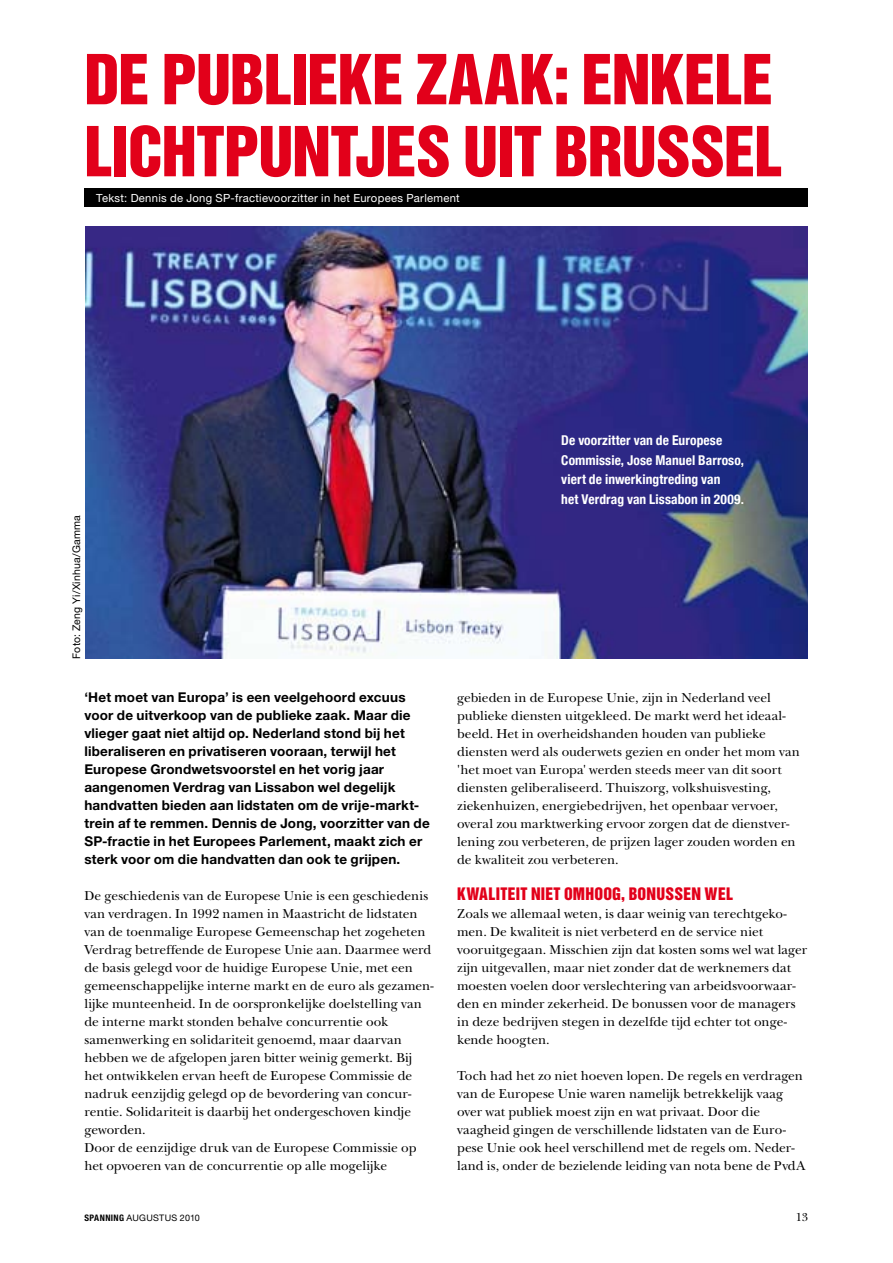
<style>
.page{position:relative;width:893px;height:1263px;background:#fff}
.page>*{position:absolute;margin:0;border:0;box-sizing:border-box;transform-origin:0 0}
.t1{font:63px/72px "Helvetica Inserat LT Std";letter-spacing:-.015em;color:#e2001a}
.t2{font:15.75px "Helvetica Inserat LT Std";letter-spacing:.015em;color:#e2001a}
.t3{font:13.5px/18px "New Baskerville Std";color:#000}
.t4{font:700 13.5px/18px "Helvetica Neue LT Std";letter-spacing:.015em;color:#000}
.t5{font:700 condensed 13.5px/19.5px "Helvetica Neue";letter-spacing:.005em;color:#fff}
.t6{font:12px "New Baskerville Std";color:#000}
.t7{font:11.25px "Helvetica Neue LT Std";letter-spacing:.025em;color:#fff}
.t8{font:10.5px "Helvetica Neue LT Std";letter-spacing:.015em;color:#000}
.t9{font:9px "Helvetica Neue LT Std";letter-spacing:.025em;color:#000}
.s1{font-weight:700;font-stretch:condensed}
</style>
<div class="page">
<img style="left:85px;top:226px;width:723px;height:432px">
<div style="left:85px;top:189px;width:723px;height:18px;background:#000"></div>
<h1 class="t1" style="left:84px;top:45px;width:699px">DE PUBLIEKE ZAAK: ENKELE<br>LICHTPUNTJES UIT BRUSSEL</h1>
<p class="t7" style="left:96px;top:191px;width:365px">Tekst: Dennis de Jong SP-fractievoorzitter in het Europees Parlement</p>
<p class="t8" style="left:70px;top:659px;width:145px;rotate:-90deg">Foto: Zeng Yi/Xinhua/Gamma</p>
<p class="t4" style="left:84px;top:688px;width:347px">‘Het moet van Europa’ is een veelgehoord excuus voor de uitverkoop van de publieke zaak. Maar die vlieger gaat niet altijd op. Nederland stond bij het liberaliseren en privatiseren vooraan, terwijl het Europese Grondwetsvoorstel en het vorig jaar aangenomen Verdrag van Lissabon wel degelijk handvatten bieden aan lidstaten om de vrije-markt&shy;trein af te remmen. Dennis de Jong, voorzitter van de SP-fractie in het Europees Parlement, maakt zich er sterk voor om die handvatten dan ook te grijpen.</p>
<p class="t3" style="left:84px;top:887px;width:351px">De geschiedenis van de Europese Unie is een geschiedenis van verdragen. In 1992 namen in Maastricht de lidstaten van de toenmalige Europese Gemeenschap het zogeheten Verdrag betreffende de Europese Unie aan. Daarmee werd de basis gelegd voor de huidige Europese Unie, met een gemeenschappelijke interne markt en de euro als gezamen&shy;lijke munteenheid. In de oorspronkelijke doelstelling van de interne markt stonden behalve concurrentie ook samenwerking en solidariteit genoemd, maar daarvan hebben we de afgelopen jaren bitter weinig gemerkt. Bij het ontwikkelen ervan heeft de Europese Commissie de nadruk eenzijdig gelegd op de bevordering van concur&shy;rentie. Solidariteit is daarbij het ondergeschoven kindje geworden.<br>Door de eenzijdige druk van de Europese Commissie op het opvoeren van de concurrentie op alle mogelijke</p>
<p class="t5" style="left:561px;top:430px;width:184px">De voorzitter van de Europese<br>Commissie, Jose Manuel Barroso, viert de inwerkingtreding van<br>het Verdrag van Lissabon in 2009.</p>
<p class="t3" style="left:457px;top:689px;width:344px">gebieden in de Europese Unie, zijn in Nederland veel publieke diensten uitgekleed. De markt werd het ideaal&shy;beeld. Het in overheidshanden houden van publieke diensten werd als ouderwets gezien en onder het mom van 'het moet van Europa' werden steeds meer van dit soort diensten geliberaliseerd. Thuiszorg, volkshuisvesting, ziekenhuizen, energiebedrijven, het openbaar vervoer, overal zou marktwerking ervoor zorgen dat de dienstver&shy;lening zou verbeteren, de prijzen lager zouden worden en de kwaliteit zou verbeteren.</p>
<p class="t2" style="left:457px;top:884px;width:30px">KWALITEIT</p>
<p class="t2" style="left:531px;top:884px;width:9px">NIET</p>
<p class="t2" style="left:564px;top:884px;width:11px">OMHOOG</p>
<p class="t2" style="left:621px;top:884px;width:54px">, BONUSSEN</p>
<p class="t2" style="left:705px;top:884px;width:22px">WEL</p>
<p class="t3" style="left:457px;top:905px;width:352px">Zoals we allemaal weten, is daar weinig van terechtgeko&shy;men. De kwaliteit is niet verbeterd en de service niet vooruitgegaan. Misschien zijn dat kosten soms wel wat lager zijn uitgevallen, maar niet zonder dat de werknemers dat moesten voelen door verslechtering van arbeidsvoorwaar&shy;den en minder zekerheid. De bonussen voor de managers in deze bedrijven stegen in dezelfde tijd echter tot onge&shy;kende hoogten.</p>
<p class="t3" style="left:457px;top:1067px;width:350px">Toch had het zo niet hoeven lopen. De regels en verdragen van de Europese Unie waren namelijk betrekkelijk vaag over wat publiek moest zijn en wat privaat. Door die vaagheid gingen de verschillende lidstaten van de Euro&shy;pese Unie ook heel verschillend met de regels om. Neder&shy;land is, onder de bezielende leiding van nota bene de PvdA</p>
<p class="t9" style="left:84px;top:1212px;width:117px"><span class="s1">SPANNING</span> AUGUSTUS 2010</p>
<p class="t6" style="left:796px;top:1210px;width:14px">13</p>
</div>
